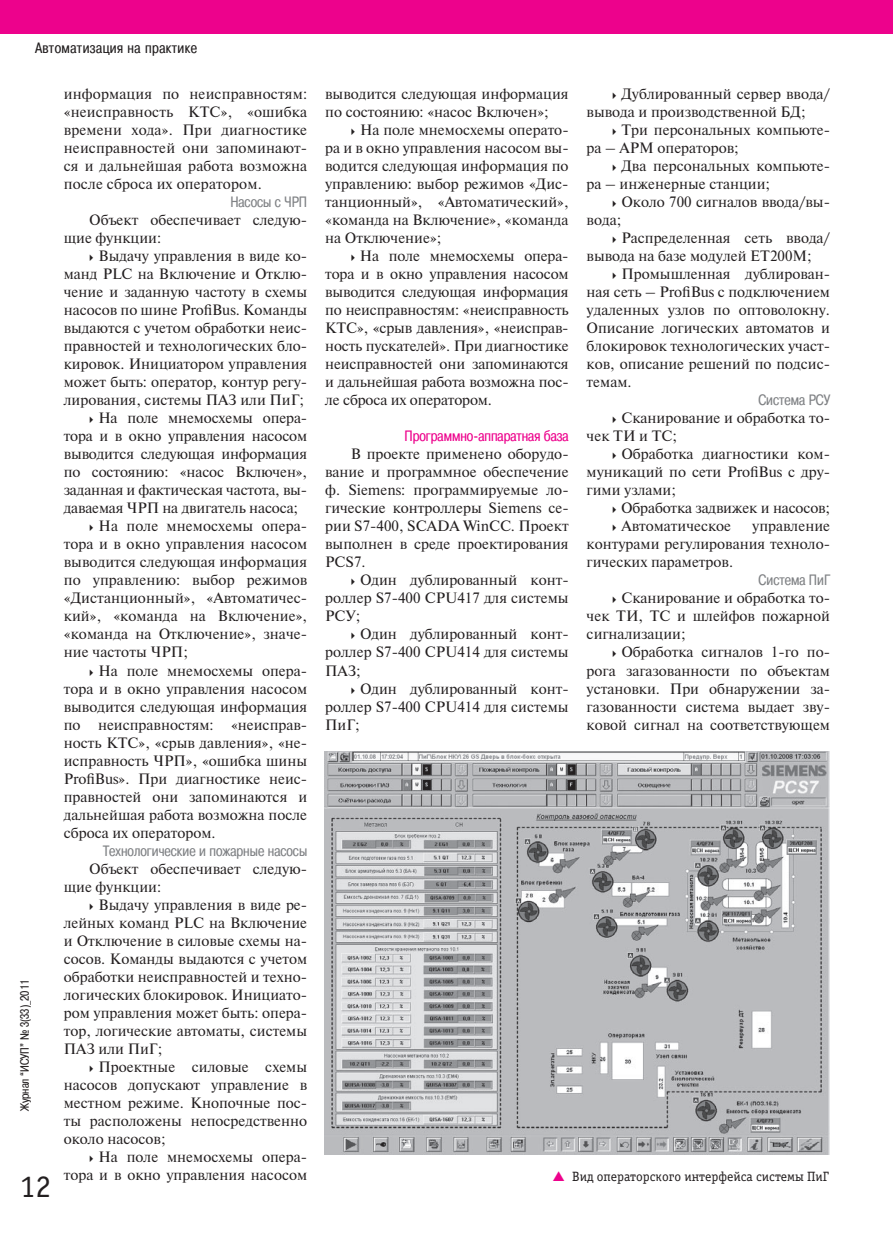
<style>
.page{position:relative;width:893px;height:1234px;background:#fff}
.page>*{position:absolute;margin:0;border:0;box-sizing:border-box;transform-origin:0 0}
.t1{font:31.5px "Officina Serif C";color:#231f20}
.t2{font:15px/18px "Newton";color:#231f20;text-align:justify}
.t3{font:15px "Pragmatica Cond C";color:#808285}
.t4{font:15px "Pragmatica Cond C";color:#ed028c}
.t5{font:15px "Pragmatica Cond C";letter-spacing:.03em;color:#231f20}
.t6{font:13.5px "Officina Serif C";color:#231f20}
.t7{font:12px "Pragmatica Cond C";color:#231f20}
</style>
<div class="page">
<div style="left:0;top:0;width:893px;height:34px;background:#ed028c"></div>
<img style="left:325px;top:751px;width:504px;height:402px">
<p class="t5" style="left:35px;top:39px;width:163px">Автоматизация на практике</p>
<p class="t2" style="left:64px;top:84px;width:245px">информация по неисправностям: «неисправность КТС», «ошибка времени хода». При диагностике неисправностей они запоминают&shy;ся и дальнейшая работа возможна после сброса их оператором.</p>
<p class="t3" style="left:230px;top:193px;width:78px">Насосы с ЧРП</p>
<p class="t2" style="left:64px;top:210px;width:245px;text-indent:26px">Объект обеспечивает следую&shy;щие функции:</p>
<p class="t2" style="left:99px;top:246px;width:210px">Выдачу управления в виде ко-</p>
<p class="t2" style="left:64px;top:264px;width:245px">манд PLC на Включение и Отклю-</p>
<p class="t2" style="left:64px;top:282px;width:245px">чение и заданную частоту в схемы</p>
<p class="t2" style="left:64px;top:300px;width:245px">насосов по шине ProfiBus. Команды</p>
<p class="t2" style="left:64px;top:318px;width:245px">выдаются с учетом обработки неис-</p>
<p class="t2" style="left:64px;top:336px;width:245px">правностей и технологических бло-</p>
<p class="t2" style="left:64px;top:354px;width:245px">кировок. Инициатором управления</p>
<p class="t2" style="left:64px;top:372px;width:245px">может быть: оператор, контур регу-</p>
<p class="t2" style="left:64px;top:390px;width:242px">лирования, системы ПАЗ или ПиГ;</p>
<p class="t2" style="left:98px;top:408px;width:210px">На поле мнемосхемы опера-</p>
<p class="t2" style="left:64px;top:426px;width:245px">тора и в окно управления насосом</p>
<p class="t2" style="left:64px;top:444px;width:245px">выводится следующая информация</p>
<p class="t2" style="left:64px;top:462px;width:245px">по состоянию: «насос Включен»,</p>
<p class="t2" style="left:64px;top:480px;width:245px">заданная и фактическая частота, вы-</p>
<p class="t2" style="left:64px;top:498px;width:236px">даваемая ЧРП на двигатель насоса;</p>
<p class="t2" style="left:99px;top:516px;width:210px">На поле мнемосхемы опера-</p>
<p class="t2" style="left:64px;top:534px;width:245px">тора и в окно управления насосом</p>
<p class="t2" style="left:64px;top:552px;width:245px">выводится следующая информация</p>
<p class="t2" style="left:64px;top:570px;width:245px">по управлению: выбор режимов</p>
<p class="t2" style="left:64px;top:588px;width:245px">«Дистанционный», «Автоматичес-</p>
<p class="t2" style="left:64px;top:606px;width:245px">кий», «команда на Включение»,</p>
<p class="t2" style="left:64px;top:624px;width:245px">«команда на Отключение», значе-</p>
<p class="t2" style="left:64px;top:642px;width:126px">ние частоты ЧРП;</p>
<p class="t2" style="left:99px;top:660px;width:210px">На поле мнемосхемы опера-</p>
<p class="t2" style="left:64px;top:678px;width:245px">тора и в окно управления насосом</p>
<p class="t2" style="left:64px;top:696px;width:245px">выводится следующая информация</p>
<p class="t2" style="left:64px;top:714px;width:245px">по неисправностям: «неисправ-</p>
<p class="t2" style="left:64px;top:732px;width:245px">ность КТС», «срыв давления», «не-</p>
<p class="t2" style="left:64px;top:750px;width:245px">исправность ЧРП», «ошибка шины</p>
<p class="t2" style="left:64px;top:768px;width:245px">ProfiBus». При диагностике неис-</p>
<p class="t2" style="left:64px;top:786px;width:245px">правностей они запоминаются и</p>
<p class="t2" style="left:64px;top:804px;width:245px">дальнейшая работа возможна после</p>
<p class="t2" style="left:64px;top:822px;width:153px">сброса их оператором.</p>
<p class="t3" style="left:103px;top:841px;width:206px">Технологические и пожарные насосы</p>
<p class="t2" style="left:64px;top:858px;width:245px;text-indent:26px">Объект обеспечивает следую&shy;щие функции:</p>
<p class="t2" style="left:64px;top:894px;width:245px;text-indent:35px">Выдачу управления в виде ре&shy;лейных команд PLC на Включение и Отключение в силовые схемы на&shy;сосов. Команды выдаются с учетом обработки неисправностей и техно&shy;логических блокировок. Инициато&shy;ром управления может быть: опера&shy;тор, логические автоматы, системы ПАЗ или ПиГ;</p>
<p class="t2" style="left:64px;top:1056px;width:245px;text-indent:35px">Проектные силовые схемы насосов допускают управление в местном режиме. Кнопочные пос&shy;ты расположены непосредственно около насосов;</p>
<p class="t2" style="left:64px;top:1146px;width:245px;text-align:right">На поле мнемосхемы опера-<br>тора и в окно управления насосом</p>
<p class="t7" style="left:18px;top:1110px;width:134px;rotate:-90deg">Журнал “ИСУП” № 3(33)_2011</p>
<h1 class="t1" style="left:20px;top:1168px;width:33px">12</h1>
<p class="t2" style="left:325px;top:84px;width:245px">выводится следующая информация по состоянию: «насос Включен»;</p>
<p class="t2" style="left:325px;top:120px;width:245px;text-indent:35px">На поле мнемосхемы операто&shy;ра и в окно управления насосом вы&shy;водится следующая информация по управлению: выбор режимов «Дис&shy;танционный», «Автоматический», «команда на Включение», «команда на Отключение»;</p>
<p class="t2" style="left:325px;top:246px;width:245px;text-indent:35px">На поле мнемосхемы опера&shy;тора и в окно управления насосом выводится следующая информация по неисправностям: «неисправность КТС», «срыв давления», «неисправ&shy;ность пускателей». При диагностике неисправностей они запоминаются и дальнейшая работа возможна пос&shy;ле сброса их оператором.</p>
<p class="t4" style="left:404px;top:427px;width:166px">Программно-аппаратная база</p>
<p class="t2" style="left:325px;top:444px;width:245px;text-indent:26px">В проекте применено оборудо&shy;вание и программное обеспечение ф. Siemens: программируемые ло&shy;гические контроллеры Siemens се&shy;рии S7-400, SCADA WinCC. Проект выполнен в среде проектирования PCS7.</p>
<p class="t2" style="left:325px;top:570px;width:245px;text-indent:35px">Один дублированный конт&shy;роллер S7-400 CPU417 для системы РСУ;</p>
<p class="t2" style="left:325px;top:624px;width:245px;text-indent:35px">Один дублированный конт&shy;роллер S7-400 CPU414 для системы ПАЗ;</p>
<p class="t2" style="left:325px;top:678px;width:245px;text-indent:35px">Один дублированный конт&shy;роллер S7-400 CPU414 для системы ПиГ;</p>
<p class="t2" style="left:587px;top:84px;width:245px;text-indent:35px">Дублированный сервер ввода/ вывода и производственной БД;</p>
<p class="t2" style="left:587px;top:120px;width:245px;text-indent:35px">Три персональных компьюте&shy;ра – АРМ операторов;</p>
<p class="t2" style="left:587px;top:156px;width:245px;text-indent:35px">Два персональных компьюте&shy;ра – инженерные станции;</p>
<p class="t2" style="left:621px;top:192px;width:210px">Около 700 сигналов ввода/вы-</p>
<p class="t2" style="left:587px;top:210px;width:36px">вода;</p>
<p class="t2" style="left:587px;top:228px;width:245px;text-indent:35px">Распределенная сеть ввода/ вывода на базе модулей ET200M;</p>
<p class="t2" style="left:587px;top:264px;width:245px;text-indent:35px">Промышленная дублирован&shy;ная сеть – ProfiBus с подключением удаленных узлов по оптоволокну.<br>Описание логических автоматов и блокировок технологических участ&shy;ков, описание решений по подсис&shy;темам.</p>
<p class="t3" style="left:758px;top:391px;width:73px">Система РСУ</p>
<p class="t2" style="left:587px;top:408px;width:245px;text-indent:35px">Сканирование и обработка то&shy;чек ТИ и ТС;</p>
<p class="t2" style="left:587px;top:444px;width:245px;text-indent:35px">Обработка диагностики ком&shy;муникаций по сети ProfiBus с дру&shy;гими узлами;</p>
<p class="t2" style="left:621px;top:498px;width:210px">Обработка задвижек и насосов;<br>Автоматическое</p>
<p class="t2" style="left:587px;top:516px;width:245px;text-indent:166px">управление контурами регулирования техноло&shy;гических параметров.</p>
<p class="t3" style="left:759px;top:571px;width:73px">Система ПиГ</p>
<p class="t2" style="left:587px;top:588px;width:245px;text-indent:35px">Сканирование и обработка то&shy;чек ТИ, ТС и шлейфов пожарной сигнализации;</p>
<p class="t2" style="left:587px;top:642px;width:245px;text-indent:35px">Обработка сигналов 1-го по&shy;рога загазованности по объектам установки. При обнаружении за&shy;газованности система выдает зву&shy;ковой сигнал на соответствующем</p>
<p class="t6" style="left:572px;top:1169px;width:258px">Вид операторского интерфейса системы ПиГ</p>
</div>
